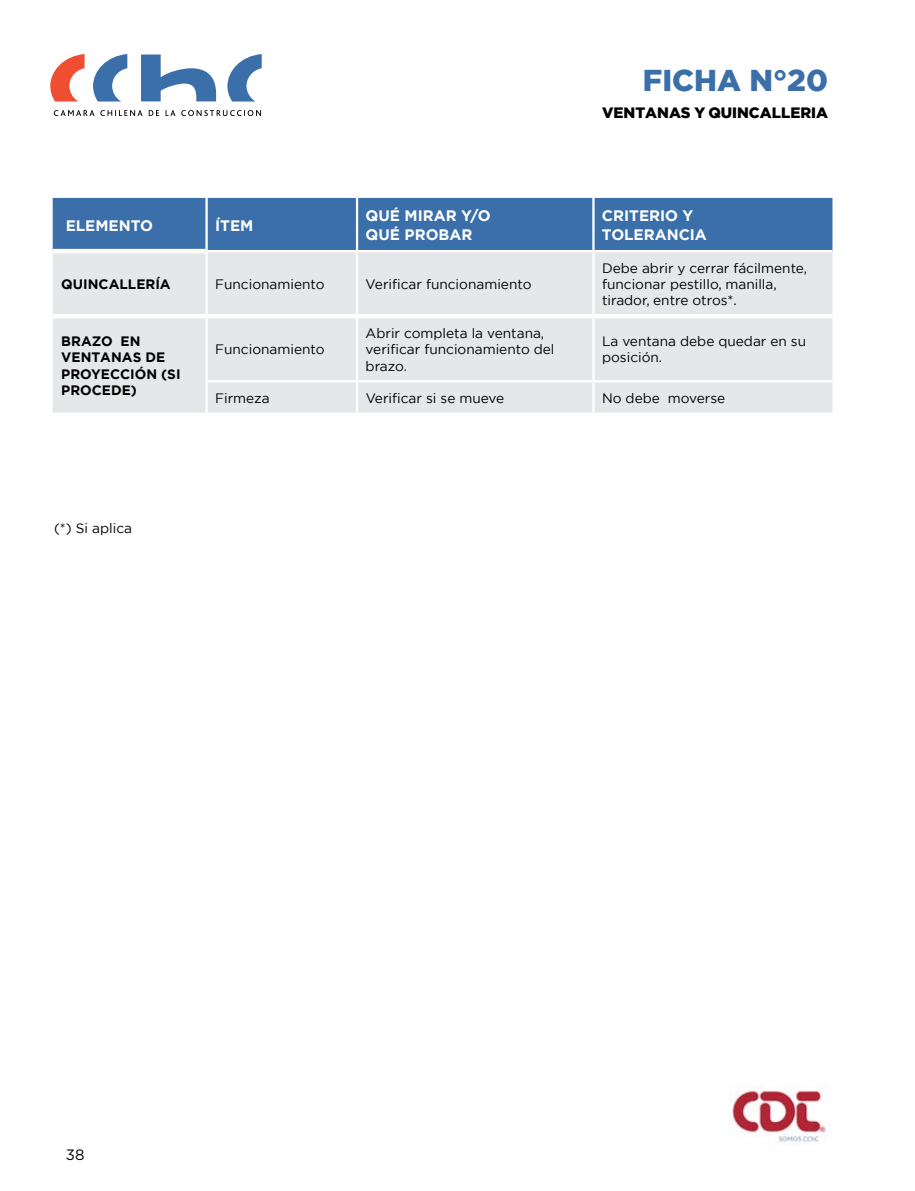
<style>
.page{position:relative;width:915px;height:1191px;background:#fff}
.page>*{position:absolute;margin:0;border:0;box-sizing:border-box;transform-origin:0 0}
.t1{font:900 30.15px "Gotham";color:#3b6faa}
.t2{font:700 15.15px/18.1px "Gotham";color:#fff}
.t3{font:900 15px "Gotham";color:#000}
.t4{font:15px "Gotham Rounded";color:#000}
.t5{font:13.65px/16.4px "Gotham";color:#000}
.t6{font:700 13.65px/16.4px "Gotham";color:#000}
</style>
<div class="page">
<div style="left:53px;top:198px;width:779px;height:52px;background:#3b6faa"></div>
<div style="left:53px;top:252px;width:779px;height:160px;background:#e6e7e8"></div>
<hr style="left:205px;top:198px;width:3px;height:52px;background:#fff">
<hr style="left:356px;top:198px;width:2px;height:52px;background:#fff">
<hr style="left:592px;top:198px;width:2px;height:52px;background:#fff">
<hr style="left:205px;top:252px;width:3px;height:62px;background:#fff">
<hr style="left:356px;top:252px;width:2px;height:62px;background:#fff">
<hr style="left:592px;top:252px;width:2px;height:62px;background:#fff">
<hr style="left:205px;top:318px;width:3px;height:62px;background:#fff">
<hr style="left:356px;top:318px;width:2px;height:62px;background:#fff">
<hr style="left:592px;top:318px;width:2px;height:62px;background:#fff">
<hr style="left:205px;top:380px;width:152px;height:2px;background:#fff">
<hr style="left:205px;top:382px;width:3px;height:30px;background:#fff">
<hr style="left:357px;top:380px;width:236px;height:2px;background:#fff">
<hr style="left:356px;top:382px;width:2px;height:30px;background:#fff">
<hr style="left:593px;top:380px;width:239px;height:2px;background:#fff">
<hr style="left:592px;top:382px;width:2px;height:30px;background:#fff">
<hr style="left:206px;top:314px;width:151px;height:4px;background:#fff">
<hr style="left:357px;top:314px;width:236px;height:4px;background:#fff">
<hr style="left:593px;top:314px;width:239px;height:4px;background:#fff">
<hr style="left:53px;top:249px;width:152px;height:4px;background:#fff">
<hr style="left:53px;top:314px;width:153px;height:4px;background:#fff">
<img style="left:730px;top:1085px;width:97px;height:60px">
<svg style="left:141px;top:54px;width:75px;height:47px"></svg>
<svg style="left:227px;top:54px;width:34px;height:47px"></svg>
<svg style="left:93px;top:54px;width:34px;height:47px"></svg>
<svg style="left:50px;top:54px;width:34px;height:47px"></svg>
<svg style="left:54px;top:110px;width:207px;height:6px"></svg>
<h1 class="t1" style="left:642px;top:59px;width:187px">FICHA N°20</h1>
<p class="t3" style="left:602px;top:102px;width:227px">VENTANAS Y QUINCALLERIA</p>
<p class="t2" style="left:66px;top:216px;width:89px">ELEMENTO</p>
<p class="t2" style="left:215px;top:216px;width:40px">ÍTEM</p>
<p class="t2" style="left:365px;top:207px;width:127px">QUÉ MIRAR Y/O<br>QUÉ PROBAR</p>
<p class="t2" style="left:601px;top:207px;width:106px">CRITERIO Y<br>TOLERANCIA</p>
<p class="t6" style="left:61px;top:276px;width:111px">QUINCALLERÍA</p>
<p class="t5" style="left:215px;top:276px;width:111px">Funcionamiento</p>
<p class="t5" style="left:365px;top:276px;width:167px">Verificar funcionamiento</p>
<p class="t5" style="left:602px;top:259px;width:207px">Debe abrir y cerrar fácilmente, funcionar pestillo, manilla, tirador, entre otros*.</p>
<p class="t5" style="left:365px;top:324px;width:190px">Abrir completa la ventana, verificar funcionamiento del brazo.</p>
<p class="t5" style="left:602px;top:333px;width:205px">La ventana debe quedar en su posición.</p>
<p class="t6" style="left:61px;top:333px;width:121px">BRAZO EN<br>VENTANAS DE<br>PROYECCIÓN (SI<br>PROCEDE)</p>
<p class="t5" style="left:215px;top:341px;width:111px">Funcionamiento</p>
<p class="t5" style="left:215px;top:390px;width:56px">Firmeza</p>
<p class="t5" style="left:365px;top:390px;width:140px">Verificar si se mueve</p>
<p class="t5" style="left:602px;top:390px;width:125px">No debe moverse</p>
<p class="t5" style="left:54px;top:520px;width:79px">(*) Si aplica</p>
<p class="t4" style="left:66px;top:1144px;width:20px">38</p>
</div>
